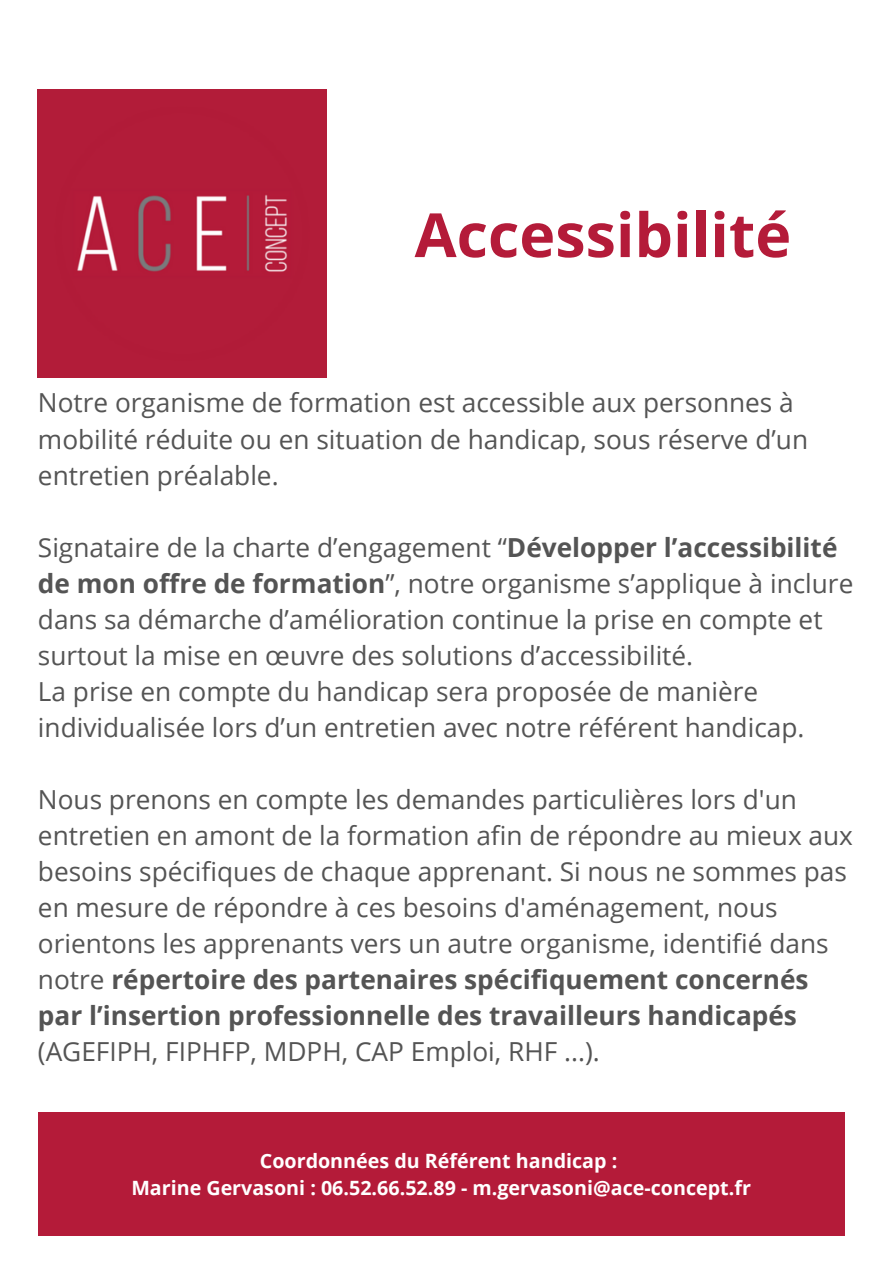
<style>
.page{position:relative;width:894px;height:1264px;background:#fff}
.page>*{position:absolute;margin:0;border:0;box-sizing:border-box;transform-origin:0 0}
.t1{font:700 60.9px "Open Sans";color:#b41b39}
.t2{font:26.25px/36px "Open Sans";color:#545454}
.t3{font:700 19.65px "Open Sans";color:#fff}
.s1{font-weight:700}
</style>
<div class="page">
<div style="left:38px;top:89px;width:288px;height:288px;background:#b21c39"></div>
<div style="left:38px;top:1112px;width:805px;height:123px;background:#b41b39"></div>
<p class="t1" style="left:414px;top:192px;width:378px">Accessibilité</p>
<h1 class="t2" style="left:38px;top:384px;width:771px">Notre organisme de formation est accessible aux personnes à mobilité réduite ou en situation de handicap, sous réserve d’un entretien préalable.</h1>
<h2 class="t2" style="left:38px;top:528px;width:816px">Signataire de la charte d’engagement “<span class="s1">Développer l’accessibilité de mon offre de formation</span>”, notre organisme s’applique à inclure dans sa démarche d’amélioration continue la prise en compte et surtout la mise en œuvre des solutions d’accessibilité.<br>La prise en compte du handicap sera proposée de manière individualisée lors d’un entretien avec notre référent handicap.</h2>
<h2 class="t2" style="left:38px;top:780px;width:816px">Nous prenons en compte les demandes particulières lors d'un entretien en amont de la formation afin de répondre au mieux aux besoins spécifiques de chaque apprenant. Si nous ne sommes pas en mesure de répondre à ces besoins d'aménagement, nous orientons les apprenants vers un autre organisme, identifié dans notre <span class="s1">répertoire des partenaires spécifiquement concernés par l’insertion professionnelle des travailleurs handicapés </span>(AGEFIPH, FIPHFP, MDPH, CAP Emploi, RHF ...).</h2>
<h2 class="t3" style="left:260px;top:1146px;width:359px">Coordonnées du Référent handicap :</h2>
<p class="t3" style="left:131px;top:1173px;width:621px">Marine Gervasoni : 06.52.66.52.89 - m.gervasoni@ace-concept.fr</p>
</div>
